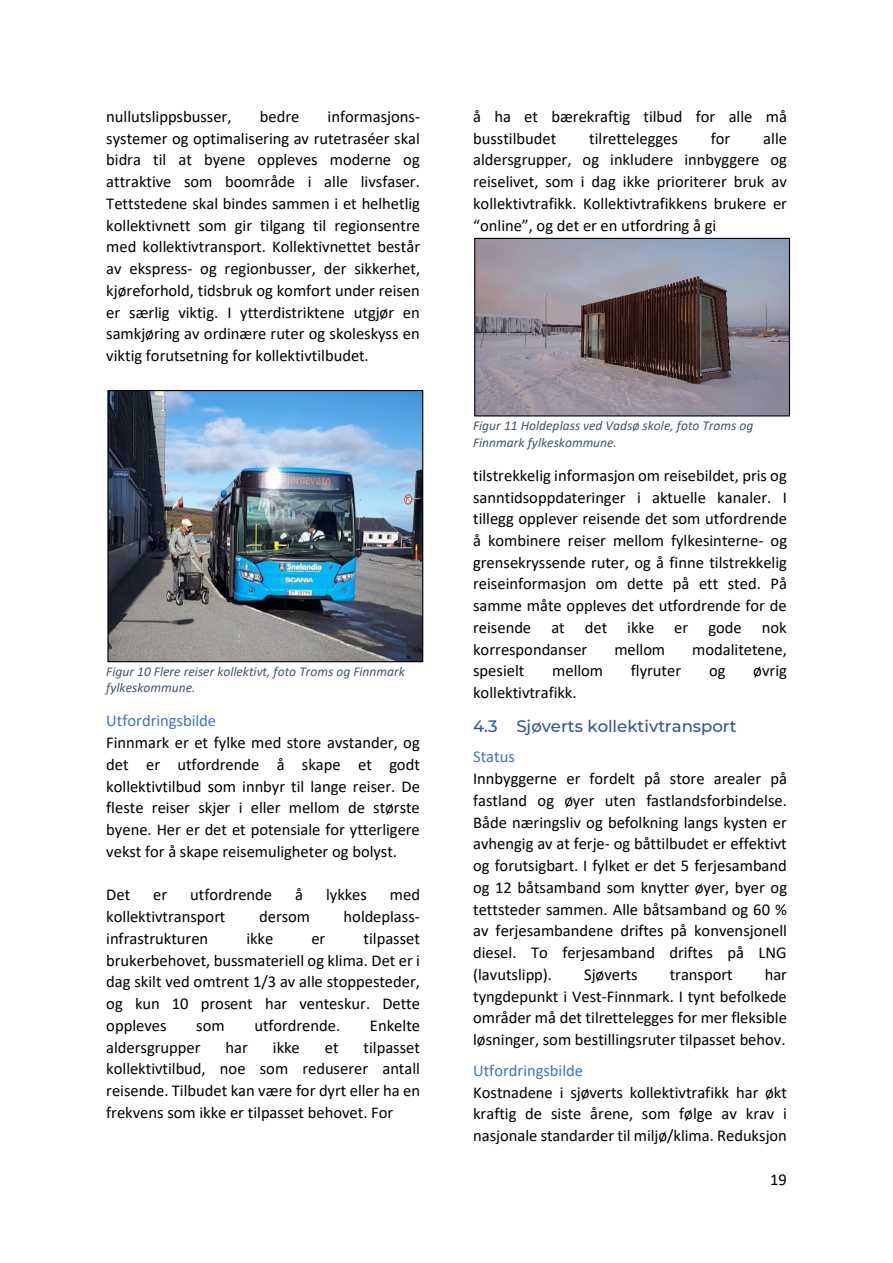
<style>
.page{position:relative;width:893px;height:1263px;background:#fff}
.page>*{position:absolute;margin:0;border:0;box-sizing:border-box;transform-origin:0 0}
.t1{font:16.5px/21.8px "Calibri";color:#000;text-align:justify}
.t2{font:16.5px "Calibri";color:#4472c4}
.t3{font:500 16.5px "Montserrat";color:#2f5496}
.t4{font:italic 13.5px/16.5px "Calibri";color:#44546a}
</style>
<div class="page">
<img style="left:109px;top:392px;width:312px;height:268px">
<div style="left:107px;top:390px;width:316px;height:272px;border:1px solid #000"></div>
<img style="left:476px;top:240px;width:312px;height:174px">
<div style="left:474px;top:238px;width:316px;height:178px;border:1px solid #000"></div>
<p class="t1" style="left:106px;top:107px;width:315px;text-indent:221px">informasjons&shy;systemer og optimalisering av rutetraséer skal bidra til at byene oppleves moderne og attraktive som boområde i alle livsfaser.<br>Tettstedene skal bindes sammen i et helhetlig kollektivnett som gir tilgang til regionsentre med kollektivtransport. Kollektivnettet består av ekspress- og regionbusser, der sikkerhet, kjøreforhold, tidsbruk og komfort under reisen er særlig viktig. I ytterdistriktene utgjør en samkjøring av ordinære ruter og skoleskyss en viktig forutsetning for kollektivtilbudet.</p>
<p class="t1" style="left:106px;top:107px;width:127px">nullutslippsbusser,</p>
<p class="t1" style="left:260px;top:107px;width:41px">bedre</p>
<p class="t4" style="left:106px;top:664px;width:300px">Figur 10 Flere reiser kollektivt, foto Troms og Finnmark fylkeskommune.</p>
<p class="t2" style="left:106px;top:714px;width:111px">Utfordringsbilde</p>
<p class="t1" style="left:106px;top:733px;width:315px">Finnmark er et fylke med store avstander, og det er utfordrende å skape et godt kollektivtilbud som innbyr til lange reiser. De fleste reiser skjer i eller mellom de største byene. Her er det et potensiale for ytterligere vekst for å skape reisemuligheter og bolyst.</p>
<p class="t1" style="left:106px;top:885px;width:26px">Det</p>
<p class="t1" style="left:153px;top:885px;width:16px">er</p>
<p class="t1" style="left:190px;top:885px;width:83px">utfordrende</p>
<p class="t1" style="left:295px;top:885px;width:9px">å</p>
<p class="t1" style="left:326px;top:885px;width:43px">lykkes</p>
<p class="t1" style="left:390px;top:885px;width:32px">med</p>
<p class="t1" style="left:106px;top:907px;width:121px">kollektivtransport</p>
<p class="t1" style="left:259px;top:907px;width:52px">dersom</p>
<p class="t1" style="left:344px;top:907px;width:78px">holdeplass-</p>
<p class="t1" style="left:106px;top:929px;width:104px">infrastrukturen</p>
<p class="t1" style="left:246px;top:929px;width:28px">ikke</p>
<p class="t1" style="left:311px;top:929px;width:16px">er</p>
<p class="t1" style="left:106px;top:929px;width:315px;text-indent:257px">tilpasset brukerbehovet, bussmateriell og klima. Det er i dag skilt ved omtrent 1/3 av alle stoppesteder, og kun 10 prosent har venteskur. Dette oppleves</p>
<p class="t1" style="left:196px;top:1016px;width:30px">som</p>
<p class="t1" style="left:254px;top:1016px;width:87px">utfordrende.</p>
<p class="t1" style="left:370px;top:1016px;width:52px">Enkelte</p>
<p class="t1" style="left:106px;top:1037px;width:96px">aldersgrupper</p>
<p class="t1" style="left:226px;top:1037px;width:24px">har</p>
<p class="t1" style="left:273px;top:1037px;width:28px">ikke</p>
<p class="t1" style="left:325px;top:1037px;width:15px">et</p>
<p class="t1" style="left:106px;top:1037px;width:315px;text-indent:257px">tilpasset kollektivtilbud, noe som reduserer antall reisende. Tilbudet kan være for dyrt eller ha en frekvens som ikke er tilpasset behovet. For</p>
<p class="t1" style="left:473px;top:107px;width:315px">å ha et bærekraftig tilbud for alle må busstilbudet</p>
<p class="t1" style="left:589px;top:129px;width:90px">tilrettelegges</p>
<p class="t1" style="left:711px;top:129px;width:21px">for</p>
<p class="t1" style="left:473px;top:129px;width:315px;text-indent:290px">alle aldersgrupper, og inkludere innbyggere og reiselivet, som i dag ikke prioriterer bruk av kollektivtrafikk. Kollektivtrafikkens brukere er “online”, og det er en utfordring å gi</p>
<p class="t4" style="left:473px;top:418px;width:282px">Figur 11 Holdeplass ved Vadsø skole, foto Troms og<br>Finnmark fylkeskommune.</p>
<p class="t1" style="left:473px;top:466px;width:316px">tilstrekkelig informasjon om reisebildet, pris og sanntidsoppdateringer i aktuelle kanaler. I tillegg opplever reisende det som utfordrende å kombinere reiser mellom fylkesinterne- og grensekryssende ruter, og å finne tilstrekkelig reiseinformasjon om dette på ett sted. På samme måte oppleves det utfordrende for de reisende at det ikke er gode nok korrespondanser</p>
<p class="t1" style="left:614px;top:640px;width:52px">mellom</p>
<p class="t1" style="left:692px;top:640px;width:96px">modalitetene,</p>
<p class="t1" style="left:473px;top:661px;width:53px">spesielt</p>
<p class="t1" style="left:552px;top:661px;width:52px">mellom</p>
<p class="t1" style="left:631px;top:661px;width:52px">flyruter</p>
<p class="t1" style="left:709px;top:661px;width:18px">og</p>
<p class="t1" style="left:753px;top:661px;width:35px">øvrig</p>
<p class="t1" style="left:473px;top:683px;width:105px">kollektivtrafikk.</p>
<h2 class="t3" style="left:473px;top:716px;width:265px">4.3 Sjøverts kollektivtransport</h2>
<p class="t2" style="left:473px;top:750px;width:43px">Status</p>
<p class="t1" style="left:473px;top:769px;width:316px">Innbyggerne er fordelt på store arealer på fastland og øyer uten fastlandsforbindelse.<br>Både næringsliv og befolkning langs kysten er avhengig av at ferje- og båttilbudet er effektivt og forutsigbart. I fylket er det 5 ferjesamband og 12 båtsamband som knytter øyer, byer og tettsteder sammen. Alle båtsamband og 60 % av ferjesambandene driftes på konvensjonell diesel. To ferjesamband driftes på LNG (lavutslipp).</p>
<p class="t1" style="left:473px;top:965px;width:315px;text-indent:292px">har tyngdepunkt i Vest-Finnmark. I tynt befolkede områder må det tilrettelegges for mer fleksible løsninger, som bestillingsruter tilpasset behov.</p>
<p class="t2" style="left:473px;top:1063px;width:111px">Utfordringsbilde</p>
<p class="t1" style="left:473px;top:1083px;width:315px">Kostnadene i sjøverts kollektivtrafikk har økt kraftig de siste årene, som følge av krav i nasjonale standarder til miljø/klima. Reduksjon</p>
<p class="t1" style="left:584px;top:965px;width:55px">Sjøverts</p>
<p class="t1" style="left:670px;top:965px;width:64px">transport</p>
<p class="t1" style="left:770px;top:1170px;width:18px">19</p>
</div>
